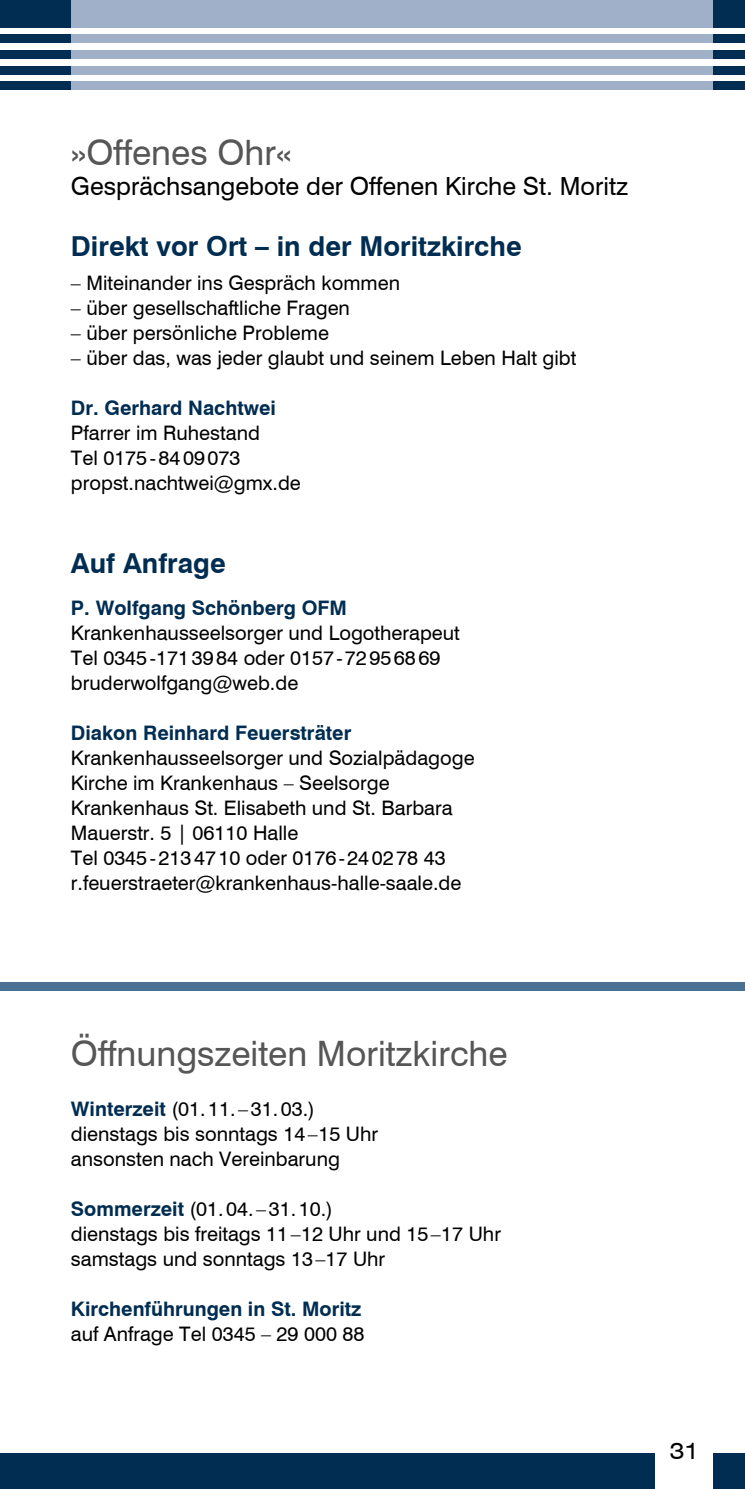
<style>
.page{position:relative;width:745px;height:1489px;background:#fff}
.page>*{position:absolute;margin:0;border:0;box-sizing:border-box;transform-origin:0 0}
.t1{font:35px "Swiss 721 BT";color:#565656}
.t2{font:700 27.5px "Swiss 721 BT";color:#002d51}
.t3{font:25px "Swiss 721 BT";color:#000}
.t4{font:expanded 22.5px "Swiss 721 BT";color:#000}
.t5{font:20px/25px "Swiss 721 BT";color:#000}
.t6{font:700 20px "Swiss 721 BT";color:#002d51}
.s1{font-weight:700;color:#002d51}
</style>
<div class="page">
<div style="left:0;top:0;width:71px;height:28px;background:#002d51"></div>
<div style="left:0;top:35px;width:71px;height:8px;background:#002d51"></div>
<div style="left:0;top:81px;width:71px;height:9px;background:#002d51"></div>
<div style="left:0;top:50px;width:71px;height:9px;background:#002d51"></div>
<div style="left:0;top:66px;width:71px;height:8px;background:#002d51"></div>
<div style="left:71px;top:0;width:641px;height:28px;background:#a0b0c8"></div>
<div style="left:71px;top:35px;width:641px;height:8px;background:#a0b0c8"></div>
<div style="left:71px;top:81px;width:641px;height:9px;background:#a0b0c8"></div>
<div style="left:71px;top:50px;width:641px;height:9px;background:#a0b0c8"></div>
<div style="left:71px;top:66px;width:641px;height:8px;background:#a0b0c8"></div>
<div style="left:712px;top:35px;width:32px;height:8px;background:#002d51"></div>
<div style="left:712px;top:81px;width:32px;height:9px;background:#002d51"></div>
<div style="left:712px;top:50px;width:32px;height:9px;background:#002d51"></div>
<div style="left:712px;top:66px;width:32px;height:8px;background:#002d51"></div>
<div style="left:712px;top:0;width:32px;height:28px;background:#002d51"></div>
<div style="left:712px;top:1453px;width:32px;height:35px;background:#002d51"></div>
<div style="left:0;top:1453px;width:654px;height:35px;background:#002d51"></div>
<div style="left:0;top:981px;width:744px;height:9px;background:#4a7093"></div>
<h1 class="t1" style="left:71px;top:131px;width:222px">»Offenes Ohr«</h1>
<p class="t3" style="left:71px;top:171px;width:558px">Gesprächsangebote der Offenen Kirche St. Moritz</p>
<h2 class="t2" style="left:71px;top:230px;width:452px">Direkt vor Ort – in der Moritzkirche</h2>
<p class="t5" style="left:71px;top:270px;width:330px">– Miteinander ins Gespräch kommen</p>
<p class="t5" style="left:71px;top:295px;width:280px">– über gesellschaftliche Fragen</p>
<p class="t5" style="left:71px;top:320px;width:259px">– über persönliche Probleme</p>
<p class="t5" style="left:71px;top:345px;width:506px">– über das, was jeder glaubt und seinem Leben Halt gibt</p>
<p class="t6" style="left:71px;top:396px;width:206px">Dr. Gerhard Nachtwei</p>
<p class="t5" style="left:71px;top:420px;width:231px">Pfarrer im Ruhestand<br>Tel 0175 - 8409073 propst.nachtwei@gmx.de</p>
<h2 class="t2" style="left:71px;top:547px;width:156px">Auf Anfrage</h2>
<p class="t6" style="left:71px;top:596px;width:277px">P. Wolfgang Schönberg OFM</p>
<p class="t5" style="left:71px;top:620px;width:390px">Krankenhausseelsorger und Logotherapeut<br>Tel 0345 - 1713984 oder 0157 - 72956869 bruderwolfgang@web.de</p>
<p class="t6" style="left:71px;top:721px;width:282px">Diakon Reinhard Feuersträter</p>
<p class="t5" style="left:71px;top:745px;width:405px">Krankenhausseelsorger und Sozialpädagoge Kirche im Krankenhaus – Seelsorge Krankenhaus St. Elisabeth und St. Barbara Mauerstr. 5 | 06110 Halle<br>Tel 0345 - 2134710 oder 0176 - 240278 43 r.feuerstraeter@krankenhaus-halle-saale.de</p>
<h1 class="t1" style="left:71px;top:1031px;width:438px">Öffnungszeiten Moritzkirche</h1>
<p class="t5" style="left:71px;top:1095px;width:308px"><span class="s1">Winterzeit</span> (01.11.– 31.03.) dienstags bis sonntags 14–15 Uhr ansonsten nach Vereinbarung</p>
<p class="t5" style="left:71px;top:1195px;width:431px"><span class="s1">Sommerzeit</span> (01.04.–31.10.)<br>dienstags bis freitags 11–12 Uhr und 15–17 Uhr samstags und sonntags 13–17 Uhr</p>
<p class="t6" style="left:71px;top:1296px;width:292px">Kirchenführungen in St. Moritz</p>
<p class="t5" style="left:71px;top:1320px;width:295px">auf Anfrage Tel 0345 – 29 000 88</p>
<p class="t4" style="left:669px;top:1437px;width:32px">31</p>
</div>
